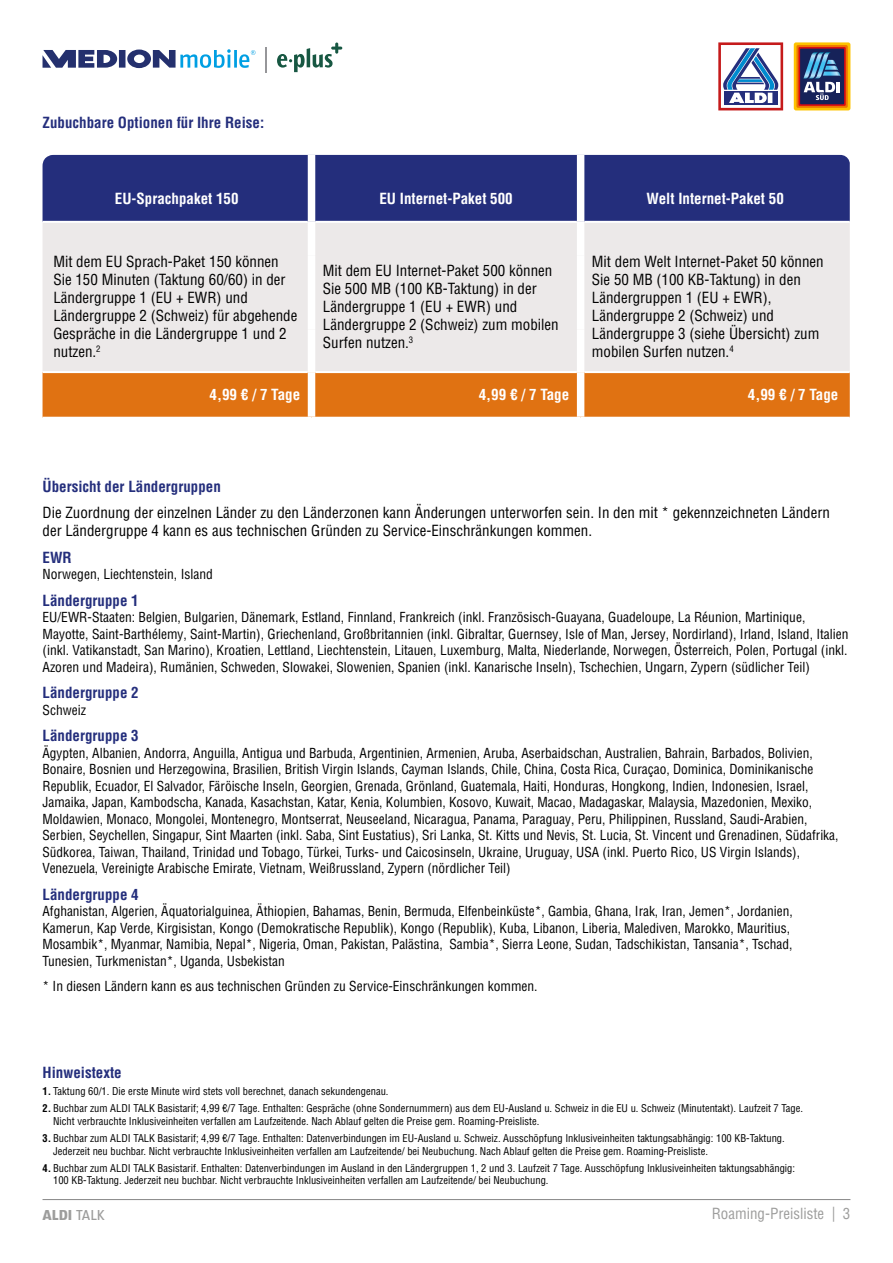
<style>
.page{position:relative;width:893px;height:1263px;background:#fff}
.page>*{position:absolute;margin:0;border:0;box-sizing:border-box;transform-origin:0 0}
.t1{font:condensed 15px/18px "Helvetica LT Pro";color:#000}
.t2{font:700 condensed 15px "Helvetica LT Pro";color:#242e7c}
.t3{font:700 condensed 15px "Helvetica LT Pro";color:#fff}
.t4{font:condensed 15px "Helvetica LT Pro";color:#9d9d9c}
.t5{font:700 15px "ALDISUEDOT";color:#9d9d9c}
.t6{font:condensed 13.5px/16.5px "Helvetica LT Pro";color:#000}
.t7{font:condensed 10.5px/12.8px "Helvetica LT Pro";color:#000}
.s1{font-weight:700}
.s2{font-weight:400}
</style>
<div class="page">
<hr style="left:43px;top:1199px;width:807px;height:1px;background:#878787">
<svg style="left:277px;top:43px;width:65px;height:29px"></svg>
<svg style="left:43px;top:49px;width:212px;height:19px"></svg>
<svg style="left:265px;top:47px;width:1px;height:26px"></svg>
<div style="left:794px;top:42px;width:56px;height:68px;background:#fdc300;border-radius:2px"></div>
<div style="left:796px;top:45px;width:52px;height:63px;background:#ee7601;border-radius:2px"></div>
<div style="left:798px;top:47px;width:48px;height:59px;background:linear-gradient(to bottom,#c20b1a,#c30b1a)"></div>
<div style="left:800px;top:49px;width:44px;height:55px;background:#162259"></div>
<svg style="left:803px;top:52px;width:38px;height:48px"></svg>
<svg style="left:718px;top:42px;width:65px;height:68px"></svg>
<div style="left:43px;top:155px;width:807px;height:66px;background:#242e7c"></div>
<div style="left:43px;top:223px;width:807px;height:148px;background:#ece9e9"></div>
<div style="left:43px;top:373px;width:807px;height:44px;background:#e07212"></div>
<div style="left:308px;top:155px;width:7px;height:67px;background:#fff"></div>
<div style="left:577px;top:155px;width:7px;height:67px;background:#fff"></div>
<div style="left:308px;top:222px;width:7px;height:34px;background:#fff"></div>
<div style="left:577px;top:222px;width:7px;height:34px;background:#fff"></div>
<div style="left:308px;top:256px;width:7px;height:73px;background:#fff"></div>
<div style="left:577px;top:256px;width:7px;height:73px;background:#fff"></div>
<div style="left:308px;top:329px;width:7px;height:43px;background:#fff"></div>
<div style="left:577px;top:329px;width:7px;height:43px;background:#fff"></div>
<div style="left:308px;top:372px;width:7px;height:45px;background:#fff"></div>
<div style="left:577px;top:372px;width:7px;height:45px;background:#fff"></div>
<p class="t2" style="left:43px;top:113px;width:223px">Zubuchbare Optionen für Ihre Reise:</p>
<p class="t3" style="left:115px;top:188px;width:125px">EU-Sprachpaket 150</p>
<p class="t3" style="left:379px;top:188px;width:135px">EU Internet-Paket 500</p>
<p class="t3" style="left:647px;top:188px;width:139px">Welt Internet-Paket 50</p>
<p class="t1" style="left:53px;top:253px;width:246px">Mit dem EU Sprach-Paket 150 können<br>Sie 150 Minuten (Taktung 60/60) in der<br>Ländergruppe 1 (EU + EWR) und<br>Ländergruppe 2 (Schweiz) für abgehende<br>Gespräche in die Ländergruppe 1 und 2 nutzen.<sup>2</sup></p>
<p class="t1" style="left:323px;top:262px;width:237px">Mit dem EU Internet-Paket 500 können<br>Sie 500 MB (100 KB-Taktung) in der<br>Ländergruppe 1 (EU + EWR) und<br>Ländergruppe 2 (Schweiz) zum mobilen<br>Surfen nutzen.<sup>3</sup></p>
<p class="t1" style="left:592px;top:253px;width:233px">Mit dem Welt Internet-Paket 50 können<br>Sie 50 MB (100 KB-Taktung) in den<br>Ländergruppen 1 (EU + EWR),<br>Ländergruppe 2 (Schweiz) und<br>Ländergruppe 3 (siehe Übersicht) zum mobilen Surfen nutzen.<sup>4</sup></p>
<p class="t3" style="left:210px;top:385px;width:92px">4,99 € / 7 Tage</p>
<p class="t3" style="left:479px;top:385px;width:92px">4,99 € / 7 Tage</p>
<p class="t3" style="left:748px;top:385px;width:92px">4,99 € / 7 Tage</p>
<p class="t2" style="left:43px;top:476px;width:180px">Übersicht der Ländergruppen</p>
<p class="t1" style="left:43px;top:504px;width:789px">Die Zuordnung der einzelnen Länder zu den Länderzonen kann Änderungen unterworfen sein. In den mit * gekennzeichneten Ländern der Ländergruppe 4 kann es aus technischen Gründen zu Service-Einschränkungen kommen.</p>
<p class="t2" style="left:43px;top:547px;width:31px">EWR</p>
<p class="t6" style="left:43px;top:566px;width:172px">Norwegen, Liechtenstein, Island</p>
<p class="t2" style="left:43px;top:590px;width:98px">Ländergruppe 1</p>
<p class="t6" style="left:43px;top:609px;width:808px">EU/EWR-Staaten: Belgien, Bulgarien, Dänemark, Estland, Finnland, Frankreich (inkl. Französisch-Guayana, Guadeloupe, La Réunion, Martinique, Mayotte, Saint-Barthélemy, Saint-Martin), Griechenland, Großbritannien (inkl. Gibraltar, Guernsey, Isle of Man, Jersey, Nordirland), Irland, Island, Italien (inkl. Vatikanstadt, San Marino), Kroatien, Lettland, Liechtenstein, Litauen, Luxemburg, Malta, Niederlande, Norwegen, Österreich, Polen, Portugal (inkl.<br>Azoren und Madeira), Rumänien, Schweden, Slowakei, Slowenien, Spanien (inkl. Kanarische Inseln), Tschechien, Ungarn, Zypern (südlicher Teil)</p>
<p class="t2" style="left:43px;top:683px;width:98px">Ländergruppe 2</p>
<p class="t6" style="left:43px;top:701px;width:45px">Schweiz</p>
<p class="t2" style="left:43px;top:725px;width:98px">Ländergruppe 3</p>
<p class="t6" style="left:43px;top:744px;width:797px">Ägypten, Albanien, Andorra, Anguilla, Antigua und Barbuda, Argentinien, Armenien, Aruba, Aserbaidschan, Australien, Bahrain, Barbados, Bolivien, Bonaire, Bosnien und Herzegowina, Brasilien, British Virgin Islands, Cayman Islands, Chile, China, Costa Rica, Curaçao, Dominica, Dominikanische Republik, Ecuador, El Salvador, Färöische Inseln, Georgien, Grenada, Grönland, Guatemala, Haiti, Honduras, Hongkong, Indien, Indonesien, Israel, Jamaika, Japan, Kambodscha, Kanada, Kasachstan, Katar, Kenia, Kolumbien, Kosovo, Kuwait, Macao, Madagaskar, Malaysia, Mazedonien, Mexiko, Moldawien, Monaco, Mongolei, Montenegro, Montserrat, Neuseeland, Nicaragua, Panama, Paraguay, Peru, Philippinen, Russland, Saudi-Arabien, Serbien, Seychellen, Singapur, Sint Maarten (inkl. Saba, Sint Eustatius), Sri Lanka, St. Kitts und Nevis, St. Lucia, St. Vincent und Grenadinen, Südafrika, Südkorea, Taiwan, Thailand, Trinidad und Tobago, Türkei, Turks- und Caicosinseln, Ukraine, Uruguay, USA (inkl. Puerto Rico, US Virgin Islands), Venezuela, Vereinigte Arabische Emirate, Vietnam, Weißrussland, Zypern (nördlicher Teil)</p>
<p class="t2" style="left:43px;top:884px;width:98px">Ländergruppe 4</p>
<p class="t6" style="left:43px;top:903px;width:752px">Afghanistan, Algerien, Äquatorialguinea, Äthiopien, Bahamas, Benin, Bermuda, Elfenbeinküste*, Gambia, Ghana, Irak, Iran, Jemen*, Jordanien, Kamerun, Kap Verde, Kirgisistan, Kongo (Demokratische Republik), Kongo (Republik), Kuba, Libanon, Liberia, Malediven, Marokko, Mauritius, Mosambik*, Myanmar, Namibia, Nepal*, Nigeria, Oman, Pakistan, Palästina, Sambia*, Sierra Leone, Sudan, Tadschikistan, Tansania*, Tschad, Tunesien, Turkmenistan*, Uganda, Usbekistan</p>
<p class="t6" style="left:43px;top:977px;width:497px">* In diesen Ländern kann es aus technischen Gründen zu Service-Einschränkungen kommen.</p>
<p class="t2" style="left:43px;top:1062px;width:81px">Hinweistexte</p>
<p class="t7" style="left:43px;top:1085px;width:348px"><span class="s1">1.</span> Taktung 60/1. Die erste Minute wird stets voll berechnet, danach sekundengenau.</p>
<p class="t7" style="left:53px;top:1102px;width:751px;text-indent:-11px"><span class="s1">2.</span> Buchbar zum ALDI TALK Basistarif; 4,99 €/7 Tage. Enthalten: Gespräche (ohne Sondernummern) aus dem EU-Ausland u. Schweiz in die EU u. Schweiz (Minutentakt). Laufzeit 7 Tage.<br>Nicht verbrauchte Inklusiveinheiten verfallen am Laufzeitende. Nach Ablauf gelten die Preise gem. Roaming-Preisliste.</p>
<p class="t7" style="left:53px;top:1131px;width:733px;text-indent:-11px"><span class="s1">3.</span> Buchbar zum ALDI TALK Basistarif; 4,99 €/7 Tage. Enthalten: Datenverbindungen im EU-Ausland u. Schweiz. Ausschöpfung Inklusiveinheiten taktungsabhängig: 100 KB-Taktung.<br>Jederzeit neu buchbar. Nicht verbrauchte Inklusiveinheiten verfallen am Laufzeitende/ bei Neubuchung. Nach Ablauf gelten die Preise gem. Roaming-Preisliste.</p>
<p class="t7" style="left:53px;top:1161px;width:743px;text-indent:-11px"><span class="s1">4.</span> Buchbar zum ALDI TALK Basistarif. Enthalten: Datenverbindungen im Ausland in den Ländergruppen 1, 2 und 3. Laufzeit 7 Tage. Ausschöpfung Inklusiveinheiten taktungsabhängig:<br>100 KB-Taktung. Jederzeit neu buchbar. Nicht verbrauchte Inklusiveinheiten verfallen am Laufzeitende/ bei Neubuchung.</p>
<p class="t5" style="left:43px;top:1204px;width:64px">ALDI <span class="s2">TALK</span></p>
<p class="t4" style="left:712px;top:1204px;width:140px">Roaming-Preisliste | 3</p>
</div>
